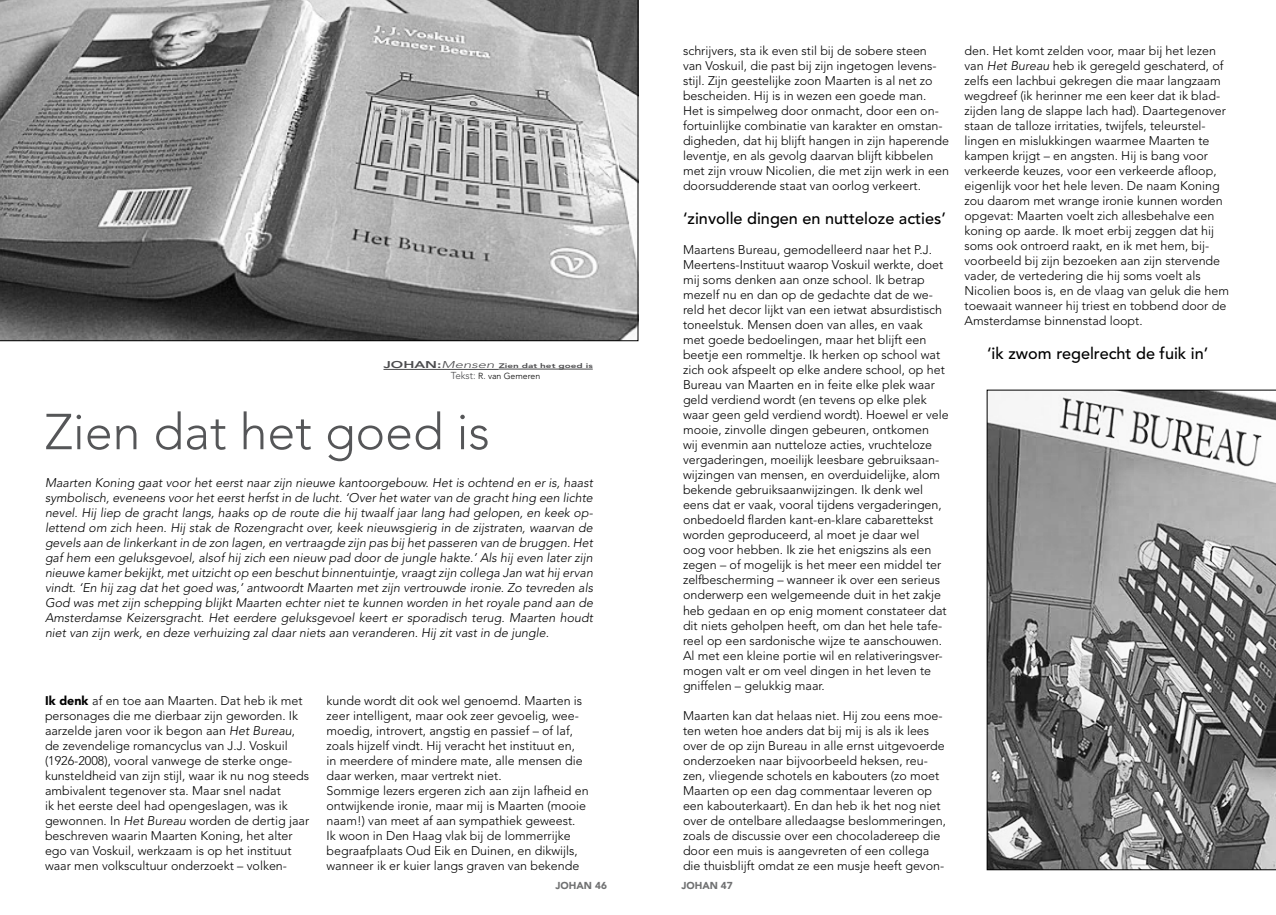
<style>
.page{position:relative;width:1276px;height:915px;background:#fff}
.page>*{position:absolute;margin:0;border:0;box-sizing:border-box;transform-origin:0 0}
.t1{font:300 50px "Avenir LT Std";color:#555658}
.t2{font:500 16.25px "Avenir LT Std";color:#000}
.t3{font:300 12.5px/15px "Avenir LT Std";color:#000}
.t4{font:italic 300 12.5px/15px "Avenir LT Std";color:#000;text-align:justify}
.t5{font:900 10px "Avenir LT Std";color:#707172}
.t6{font:300 8.75px "Avenir LT Std";color:#000}
.t7{font:800 6.5px "Avenir LT Std";color:#4b4b4d;scale:1.53 1}
.s1{font-size:9.75px}
.s2{font-weight:300;font-style:italic;font-size:9.75px}
.s3{font-size:10px;color:#48494b}
.s4{font-weight:900}
.s5{font-style:italic}
</style>
<div class="page">
<svg style="left:0;top:0;width:638px;height:341px;background:#929292"></svg>
<svg style="left:986px;top:389px;width:290px;height:480px;background:#8a8a8a"></svg>
<hr style="left:383px;top:369px;width:116px;height:1px;background:#4b4b4d">
<hr style="left:499px;top:369px;width:94px;height:1px;background:#4b4b4d">
<p class="t7" style="left:383px;top:362px;width:138px"><span class="s1">JOHAN:</span><span class="s2">Mensen</span> Zien dat het goed is</p>
<p class="t6" style="left:451px;top:370px;width:91px"><span class="s3">Tekst:</span> R. van Gemeren</p>
<h1 class="t1" style="left:45px;top:402px;width:446px">Zien dat het goed is</h1>
<p class="t4" style="left:45px;top:475px;width:549px">Maarten Koning gaat voor het eerst naar zijn nieuwe kantoorgebouw. Het is ochtend en er is, haast symbolisch, eveneens voor het eerst herfst in de lucht. ‘Over het water van de gracht hing een lichte nevel. Hij liep de gracht langs, haaks op de route die hij twaalf jaar lang had gelopen, en keek op&shy;lettend om zich heen. Hij stak de Rozengracht over, keek nieuwsgierig in de zijstraten, waarvan de gevels aan de linkerkant in de zon lagen, en vertraagde zijn pas bij het passeren van de bruggen. Het gaf hem een geluksgevoel, alsof hij zich een nieuw pad door de jungle hakte.’ Als hij even later zijn nieuwe kamer bekijkt, met uitzicht op een beschut binnentuintje, vraagt zijn collega Jan wat hij ervan vindt. ‘En hij zag dat het goed was,’ antwoordt Maarten met zijn vertrouwde ironie. Zo tevreden als God was met zijn schepping blijkt Maarten echter niet te kunnen worden in het royale pand aan de Amsterdamse Keizersgracht. Het eerdere geluksgevoel keert er sporadisch terug. Maarten houdt niet van zijn werk, en deze verhuizing zal daar niets aan veranderen. Hij zit vast in de jungle.</p>
<p class="t3" style="left:45px;top:692px;width:266px"><span class="s4">Ik denk</span> af en toe aan Maarten. Dat heb ik met personages die me dierbaar zijn geworden. Ik aarzelde jaren voor ik begon aan <span class="s5">Het Bureau</span>, de zevendelige romancyclus van J.J. Voskuil (1926-2008), vooral vanwege de sterke onge&shy;kunsteldheid van zijn stijl, waar ik nu nog steeds ambivalent tegenover sta. Maar snel nadat<br>ik het eerste deel had opengeslagen, was ik gewonnen. In <span class="s5">Het Bureau</span> worden de dertig jaar beschreven waarin Maarten Koning, het alter ego van Voskuil, werkzaam is op het instituut waar men volkscultuur onderzoekt – volken-</p>
<p class="t3" style="left:326px;top:692px;width:264px">kunde wordt dit ook wel genoemd. Maarten is zeer intelligent, maar ook zeer gevoelig, wee&shy;moedig, introvert, angstig en passief – of laf, zoals hijzelf vindt. Hij veracht het instituut en,<br>in meerdere of mindere mate, alle mensen die daar werken, maar vertrekt niet.<br>Sommige lezers ergeren zich aan zijn lafheid en ontwijkende ironie, maar mij is Maarten (mooie naam!) van meet af aan sympathiek geweest.<br>Ik woon in Den Haag vlak bij de lommerrijke begraafplaats Oud Eik en Duinen, en dikwijls, wanneer ik er kuier langs graven van bekende</p>
<p class="t5" style="left:555px;top:879px;width:53px">JOHAN 46</p>
<p class="t3" style="left:683px;top:43px;width:268px">schrijvers, sta ik even stil bij de sobere steen van Voskuil, die past bij zijn ingetogen levens&shy;stijl. Zijn geestelijke zoon Maarten is al net zo bescheiden. Hij is in wezen een goede man.<br>Het is simpelweg door onmacht, door een on&shy;fortuinlijke combinatie van karakter en omstan&shy;digheden, dat hij blijft hangen in zijn haperende leventje, en als gevolg daarvan blijft kibbelen met zijn vrouw Nicolien, die met zijn werk in een doorsudderende staat van oorlog verkeert.</p>
<h2 class="t2" style="left:683px;top:209px;width:264px">‘zinvolle dingen en nutteloze acties’</h2>
<p class="t3" style="left:683px;top:242px;width:267px">Maartens Bureau, gemodelleerd naar het P.J.<br>Meertens-Instituut waarop Voskuil werkte, doet mij soms denken aan onze school. Ik betrap mezelf nu en dan op de gedachte dat de we&shy;reld het decor lijkt van een ietwat absurdistisch toneelstuk. Mensen doen van alles, en vaak<br>met goede bedoelingen, maar het blijft een beetje een rommeltje. Ik herken op school wat zich ook afspeelt op elke andere school, op het Bureau van Maarten en in feite elke plek waar geld verdiend wordt (en tevens op elke plek waar geen geld verdiend wordt). Hoewel er vele mooie, zinvolle dingen gebeuren, ontkomen<br>wij evenmin aan nutteloze acties, vruchteloze vergaderingen, moeilijk leesbare gebruiksaan&shy;wijzingen van mensen, en overduidelijke, alom bekende gebruiksaanwijzingen. Ik denk wel eens dat er vaak, vooral tijdens vergaderingen, onbedoeld flarden kant-en-klare cabarettekst worden geproduceerd, al moet je daar wel<br>oog voor hebben. Ik zie het enigszins als een zegen – of mogelijk is het meer een middel ter zelfbescherming – wanneer ik over een serieus onderwerp een welgemeende duit in het zakje heb gedaan en op enig moment constateer dat dit niets geholpen heeft, om dan het hele tafe&shy;reel op een sardonische wijze te aanschouwen.<br>Al met een kleine portie wil en relativeringsver&shy;mogen valt er om veel dingen in het leven te gniffelen – gelukkig maar.</p>
<p class="t3" style="left:683px;top:707px;width:264px">Maarten kan dat helaas niet. Hij zou eens moe&shy;ten weten hoe anders dat bij mij is als ik lees over de op zijn Bureau in alle ernst uitgevoerde onderzoeken naar bijvoorbeeld heksen, reu&shy;zen, vliegende schotels en kabouters (zo moet Maarten op een dag commentaar leveren op een kabouterkaart). En dan heb ik het nog niet over de ontelbare alledaagse beslommeringen, zoals de discussie over een chocoladereep die door een muis is aangevreten of een collega die thuisblijft omdat ze een musje heeft gevon-</p>
<p class="t5" style="left:681px;top:879px;width:53px">JOHAN 47</p>
<p class="t3" style="left:964px;top:43px;width:266px">den. Het komt zelden voor, maar bij het lezen van <span class="s5">Het Bureau</span> heb ik geregeld geschaterd, of zelfs een lachbui gekregen die maar langzaam wegdreef (ik herinner me een keer dat ik blad&shy;zijden lang de slappe lach had). Daartegenover staan de talloze irritaties, twijfels, teleurstel&shy;lingen en mislukkingen waarmee Maarten te kampen krijgt – en angsten. Hij is bang voor verkeerde keuzes, voor een verkeerde afloop, eigenlijk voor het hele leven. De naam Koning zou daarom met wrange ironie kunnen worden opgevat: Maarten voelt zich allesbehalve een koning op aarde. Ik moet erbij zeggen dat hij soms ook ontroerd raakt, en ik met hem, bij&shy;voorbeeld bij zijn bezoeken aan zijn stervende vader, de vertedering die hij soms voelt als Nicolien boos is, en de vlaag van geluk die hem toewaait wanneer hij triest en tobbend door de Amsterdamse binnenstad loopt.</p>
<h2 class="t2" style="left:987px;top:344px;width:223px">‘ik zwom regelrecht de fuik in’</h2>
</div>
